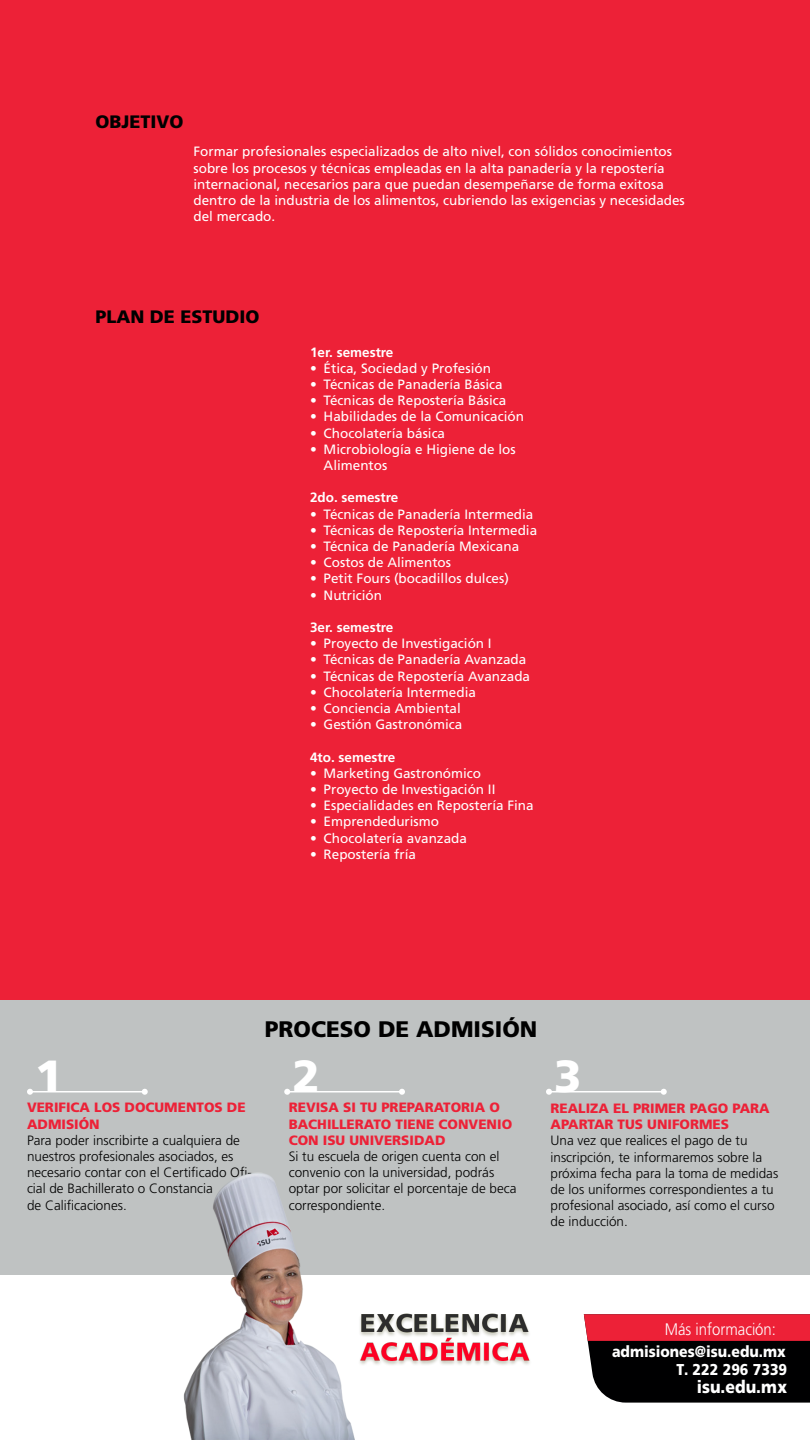
<style>
.page{position:relative;width:810px;height:1440px;background:#fff}
.page>*{position:absolute;margin:0;border:0;box-sizing:border-box;transform-origin:0 0}
.CARRERA{font:900 45px "Frutiger LT Std";color:#fff}
.TÍTULO_NEGRO{font:900 22.5px "Frutiger LT Std";color:#000}
.t1{font:900 18px "Frutiger LT Std";color:#000}
.t2{font:900 17.7px "Frutiger LT Std";color:#fff;scale:.89 1}
.t3{font:300 16.73px "Frutiger LT Std";color:#fff;scale:.89 1}
.t4{font:900 15.75px/17.7px "Frutiger LT Std";color:#fff;text-align:right;scale:.89 1}
.t5{font:13.5px/16.2px "Frutiger LT Std";color:#fff}
.PERFIL-3{font:300 13.5px/16.2px "Frutiger LT Std";color:#000}
.PERFIL-1{font:900 13.5px/16.2px "Frutiger LT Std";color:#ed2137}
.t6{font:700 13.5px "Frutiger LT Std";color:#fff}
</style>
<div class="page">
<div style="left:0;top:0;width:810px;height:999px;background:#ed2137"></div>
<div style="left:0;top:1000px;width:810px;height:274px;background:#bfc2c2"></div>
<hr style="left:30px;top:1091px;width:115px;height:1px;background:#fff">
<svg style="left:142px;top:1089px;width:6px;height:6px"></svg>
<svg style="left:27px;top:1089px;width:6px;height:6px"></svg>
<hr style="left:287px;top:1091px;width:115px;height:1px;background:#fff">
<svg style="left:399px;top:1089px;width:6px;height:6px"></svg>
<svg style="left:284px;top:1089px;width:6px;height:6px"></svg>
<hr style="left:549px;top:1091px;width:115px;height:1px;background:#fff">
<svg style="left:661px;top:1089px;width:6px;height:6px"></svg>
<svg style="left:546px;top:1089px;width:6px;height:6px"></svg>
<img style="left:49px;top:1172px;width:487px;height:268px">
<svg style="left:584px;top:1314px;width:226px;height:88px;background:#50131a"></svg>
<p class="t1" style="left:95px;top:110px;width:90px">OBJETIVO</p>
<p class="t5" style="left:194px;top:144px;width:493px">Formar profesionales especializados de alto nivel, con sólidos conocimientos sobre los procesos y técnicas empleadas en la alta panadería y la repostería internacional, necesarios para que puedan desempeñarse de forma exitosa dentro de la industria de los alimentos, cubriendo las exigencias y necesidades del mercado.</p>
<p class="t1" style="left:95px;top:305px;width:166px">PLAN DE ESTUDIO</p>
<p class="t6" style="left:310px;top:344px;width:85px">1er. semestre</p>
<p class="t5" style="left:310px;top:360px;width:182px">• Ética, Sociedad y Profesión</p>
<p class="t5" style="left:310px;top:376px;width:194px">• Técnicas de Panadería Básica</p>
<p class="t5" style="left:310px;top:393px;width:198px">• Técnicas de Repostería Básica</p>
<p class="t5" style="left:310px;top:409px;width:215px">• Habilidades de la Comunicación</p>
<p class="t5" style="left:310px;top:425px;width:137px">• Chocolatería básica</p>
<p class="t5" style="left:324px;top:441px;width:194px;text-indent:-14px">• Microbiología e Higiene de los<br>Alimentos</p>
<p class="t6" style="left:310px;top:490px;width:90px">2do. semestre</p>
<p class="t5" style="left:310px;top:506px;width:225px">• Técnicas de Panadería Intermedia</p>
<p class="t5" style="left:310px;top:522px;width:229px">• Técnicas de Repostería Intermedia</p>
<p class="t5" style="left:310px;top:538px;width:211px">• Técnica de Panadería Mexicana</p>
<p class="t5" style="left:310px;top:555px;width:143px">• Costos de Alimentos</p>
<p class="t5" style="left:310px;top:571px;width:200px">• Petit Fours (bocadillos dulces)</p>
<p class="t5" style="left:310px;top:587px;width:73px">• Nutrición</p>
<p class="t6" style="left:310px;top:619px;width:85px">3er. semestre</p>
<p class="t5" style="left:310px;top:636px;width:183px">• Proyecto de Investigación I</p>
<p class="t5" style="left:310px;top:652px;width:218px">• Técnicas de Panadería Avanzada</p>
<p class="t5" style="left:310px;top:668px;width:221px">• Técnicas de Repostería Avanzada</p>
<p class="t5" style="left:310px;top:684px;width:167px">• Chocolatería Intermedia</p>
<p class="t5" style="left:310px;top:700px;width:152px">• Conciencia Ambiental</p>
<p class="t5" style="left:310px;top:717px;width:154px">• Gestión Gastronómica</p>
<p class="t6" style="left:310px;top:749px;width:87px">4to. semestre</p>
<p class="t5" style="left:310px;top:765px;width:173px">• Marketing Gastronómico</p>
<p class="t5" style="left:310px;top:781px;width:187px">• Proyecto de Investigación II</p>
<p class="t5" style="left:310px;top:798px;width:225px">• Especialidades en Repostería Fina</p>
<p class="t5" style="left:310px;top:814px;width:131px">• Emprendedurismo</p>
<p class="t5" style="left:310px;top:830px;width:158px">• Chocolatería avanzada</p>
<p class="t5" style="left:310px;top:846px;width:107px">• Repostería fría</p>
<p class="TÍTULO_NEGRO" style="left:265px;top:1016px;width:274px">PROCESO DE ADMISIÓN</p>
<p class="CARRERA" style="left:35px;top:1049px;width:29px">1</p>
<p class="CARRERA" style="left:292px;top:1049px;width:29px">2</p>
<p class="CARRERA" style="left:554px;top:1049px;width:29px">3</p>
<p class="PERFIL-1" style="left:27px;top:1100px;width:220px">VERIFICA LOS DOCUMENTOS DE<br>ADMISIÓN</p>
<p class="PERFIL-3" style="left:27px;top:1132px;width:227px">Para poder inscribirte a cualquiera de nuestros profesionales asociados, es necesario contar con el Certificado Ofi&shy;cial de Bachillerato o Constancia</p>
<p class="PERFIL-3" style="left:27px;top:1197px;width:101px">de Calificaciones.</p>
<p class="PERFIL-1" style="left:289px;top:1100px;width:225px">REVISA SI TU PREPARATORIA O<br>BACHILLERATO TIENE CONVENIO<br>CON ISU UNIVERSIDAD</p>
<p class="PERFIL-3" style="left:289px;top:1148px;width:229px">Si tu escuela de origen cuenta con el convenio con la universidad, podrás optar por solicitar el porcentaje de beca correspondiente.</p>
<p class="PERFIL-1" style="left:550px;top:1100px;width:221px">REALIZA EL PRIMER PAGO PARA</p>
<p class="PERFIL-1" style="left:550px;top:1116px;width:180px">APARTAR TUS UNIFORMES</p>
<p class="PERFIL-3" style="left:550px;top:1133px;width:229px">Una vez que realices el pago de tu inscripción, te informaremos sobre la próxima fecha para la toma de medidas de los uniformes correspondientes a tu profesional asociado, así como el curso de inducción.</p>
<p class="t3" style="left:665px;top:1320px;width:126px">Más información:</p>
<p class="t4" style="left:612px;top:1343px;width:198px">admisiones@isu.edu.mx<br>T. 222 296 7339</p>
<h3 class="t2" style="left:697px;top:1376px;width:103px">isu.edu.mx</h3>
</div>
